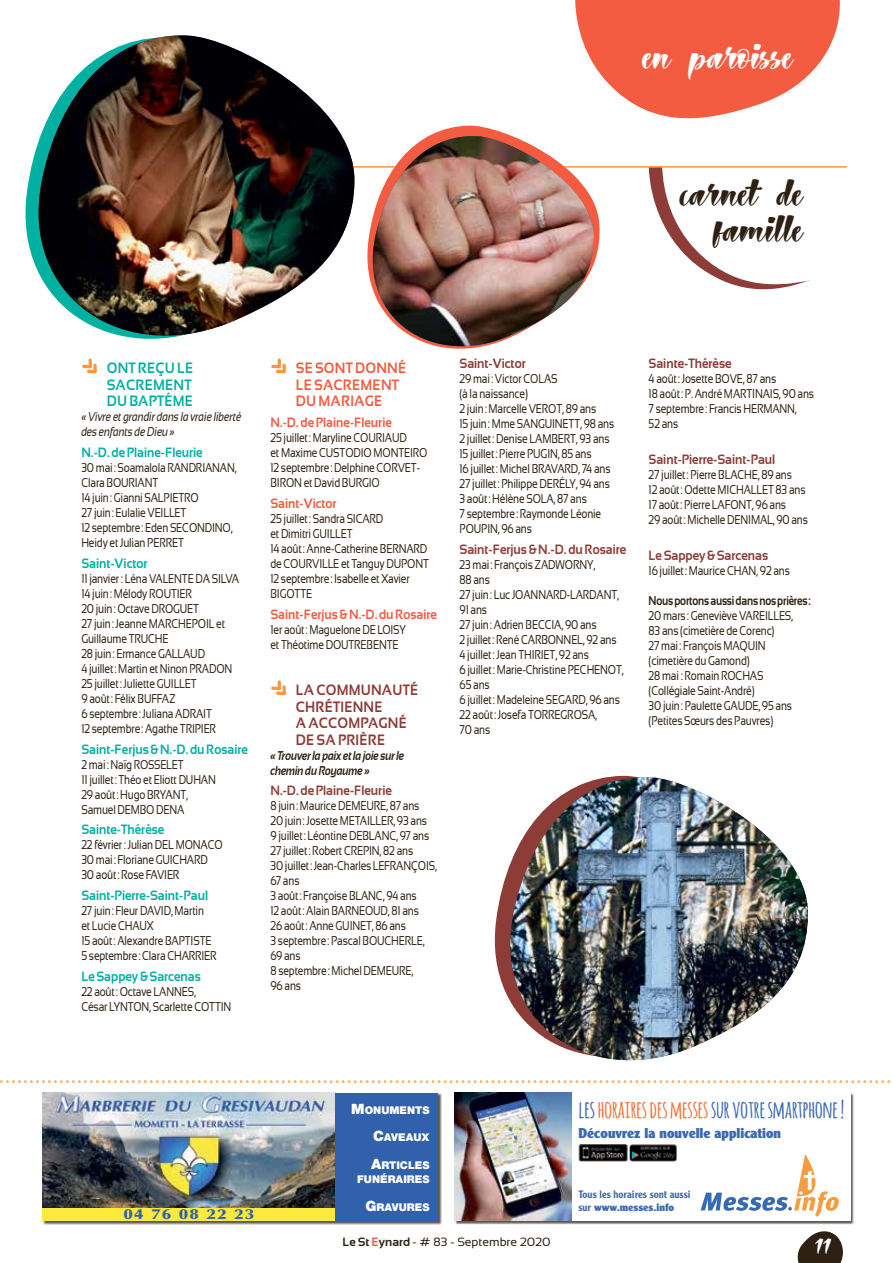
<style>
.page{position:relative;width:893px;height:1263px;background:#fff}
.page>*{position:absolute;margin:0;border:0;box-sizing:border-box;transform-origin:0 0}
.t1{font:39px/36px "Battalfree";color:#2e2113;text-align:right}
.t2{font:39px "Battalfree";color:#fff}
.t3{font:700 24px "Amatic";color:#3c68b2}
.t4{font:22.5px "Battalfree";color:#fff}
.t5{font:700 15px/16.5px "Sansation";letter-spacing:.015em;color:#8d3c37;scale:.9 1}
.t6{font:700 15px/16.5px "Sansation";letter-spacing:.015em;color:#f35c41;scale:.9 1}
.t7{font:700 15px/16.5px "Sansation";letter-spacing:.015em;color:#00b1a2;scale:.9 1}
.t8{font:900 14.25px "Optima";letter-spacing:.1em;color:#3160ac;scale:1.25 1}
.t9{font:900 13.95px "Clearface Gothic LH";color:#3c68b2}
.t10{font:700 13.5px "Sansation";color:#00b1a2;scale:.9 1}
.t11{font:700 13.5px "Sansation";color:#8d3c37;scale:.9 1}
.t12{font:700 13.5px "Sansation";color:#f35c41;scale:.9 1}
.t13{font:12.75px/15px "Sansation";letter-spacing:-.015em;color:#2e2113;scale:.8 1}
.t14{font:italic 12.75px/15px "Sansation";letter-spacing:-.015em;color:#2e2113;scale:.8 1}
.t15{font:italic 700 12.75px/15px "Sansation";letter-spacing:-.015em;color:#2e2113;scale:.8 1}
.t16{font:700 12.75px "Sansation";letter-spacing:-.015em;color:#2e2113;scale:.8 1}
.t17{font:12px "Sansation";color:#2e2113}
.t18{font:900 10.65px/14.7px "Helvetica Neue";color:#fff;text-align:right}
.t19{font:500 10.5px/12.6px "Clearface Gothic LH";color:#3c68b2}
.s1{font-size:14.25px}
.s2{color:#f3723a}
.s3{font-weight:900}
.s4{font-weight:700}
.s5{font-weight:700;color:#f35c41}
</style>
<div class="page">
<svg style="left:797px;top:1231px;width:46px;height:32px"></svg>
<svg style="left:575px;top:0;width:265px;height:119px"></svg>
<svg style="left:649px;top:168px;width:161px;height:122px"></svg>
<svg style="left:271px;top:680px;width:15px;height:15px"></svg>
<hr style="left:60px;top:166px;width:787px;height:2px;background:#fa963c">
<svg style="left:357px;top:125px;width:246px;height:138px"></svg>
<svg style="left:25px;top:146px;width:261px;height:223px"></svg>
<img style="left:37px;top:35px;width:317px;height:302px">
<svg style="left:358px;top:133px;width:236px;height:216px"></svg>
<img style="left:371px;top:136px;width:223px;height:212px">
<svg style="left:494px;top:775px;width:311px;height:309px"></svg>
<img style="left:509px;top:777px;width:299px;height:285px">
<svg style="left:0;top:1080px;width:891px;height:3px"></svg>
<img style="left:43px;top:1093px;width:399px;height:131px">
<img style="left:43px;top:1093px;width:292px;height:115px">
<div style="left:335px;top:1093px;width:103px;height:127px;background:#3160ac"></div>
<div style="left:42px;top:1208px;width:293px;height:12px;background:#fbe93d"></div>
<img style="left:455px;top:1093px;width:399px;height:131px">
<div style="left:455px;top:1093px;width:395px;height:127px;background:#fff"></div>
<svg style="left:700px;top:1154px;width:139px;height:63px"></svg>
<img style="left:578px;top:1144px;width:99px;height:18px">
<img style="left:455px;top:1220px;width:117px;height:1px">
<img style="left:455px;top:1093px;width:117px;height:127px">
<h1 class="t2" style="left:644px;top:26px;width:151px">en paroisse</h1>
<h1 class="t1" style="left:681px;top:173px;width:124px">carnet de famille</h1>
<p class="t7" style="left:107px;top:360px;width:98px">ONT REÇU LE<br>SACREMENT<br>DU BAPTÊME</p>
<p class="t14" style="left:81px;top:409px;width:201px">« Vivre et grandir dans la vraie liberté des enfants de Dieu »</p>
<p class="t10" style="left:81px;top:445px;width:136px">N.-D. de Plaine-Fleurie</p>
<p class="t13" style="left:81px;top:460px;width:196px">30 mai: Soamalola RANDRIANAN,<br>Clara BOURIANT<br>14 juin: Gianni SALPIETRO<br>27 juin: Eulalie VEILLET<br>12 septembre: Eden SECONDINO,<br>Heidy et Julian PERRET</p>
<p class="t10" style="left:81px;top:556px;width:75px">Saint-Victor</p>
<p class="t13" style="left:81px;top:571px;width:199px">11 janvier : Léna VALENTE DA SILVA<br>14 juin: Mélody ROUTIER<br>20 juin: Octave DROGUET<br>27 juin: Jeanne MARCHEPOIL et<br>Guillaume TRUCHE<br>28 juin: Ermance GALLAUD<br>4 juillet: Martin et Ninon PRADON<br>25 juillet: Juliette GUILLET<br>9 août: Félix BUFFAZ<br>6 septembre: Juliana ADRAIT<br>12 septembre: Agathe TRIPIER</p>
<p class="t10" style="left:81px;top:741px;width:186px">Saint-Ferjus &amp; N.-D. du Rosaire</p>
<p class="t13" style="left:81px;top:757px;width:170px">2 mai: Naïg ROSSELET<br>11 juillet: Théo et Eliott DUHAN<br>29 août: Hugo BRYANT,<br>Samuel DEMBO DENA</p>
<p class="t10" style="left:81px;top:822px;width:94px">Sainte-Thérèse</p>
<p class="t13" style="left:81px;top:837px;width:178px">22 février : Julian DEL MONACO<br>30 mai: Floriane GUICHARD<br>30 août: Rose FAVIER</p>
<p class="t10" style="left:81px;top:888px;width:142px">Saint-Pierre-Saint-Paul</p>
<p class="t13" style="left:81px;top:903px;width:171px">27 juin: Fleur DAVID, Martin<br>et Lucie CHAUX<br>15 août: Alexandre BAPTISTE<br>5 septembre: Clara CHARRIER</p>
<p class="t10" style="left:81px;top:969px;width:134px">Le Sappey &amp; Sarcenas</p>
<p class="t13" style="left:81px;top:984px;width:189px">22 août: Octave LANNES,<br>César LYNTON, Scarlette COTTIN</p>
<p class="t6" style="left:296px;top:360px;width:124px">SE SONT DONNÉ<br>LE SACREMENT<br>DU MARIAGE</p>
<p class="t12" style="left:270px;top:415px;width:136px">N.-D. de Plaine-Fleurie</p>
<p class="t13" style="left:270px;top:430px;width:198px">25 juillet: Maryline COURIAUD<br>et Maxime CUSTODIO MONTEIRO<br>12 septembre: Delphine CORVET-<br>BIRON et David BURGIO</p>
<p class="t12" style="left:270px;top:496px;width:75px">Saint-Victor</p>
<p class="t13" style="left:270px;top:511px;width:200px">25 juillet: Sandra SICARD<br>et Dimitri GUILLET<br>14 août: Anne-Catherine BERNARD de COURVILLE et Tanguy DUPONT<br>12 septembre: Isabelle et Xavier<br>BIGOTTE</p>
<p class="t12" style="left:270px;top:606px;width:186px">Saint-Ferjus &amp; N.-D. du Rosaire</p>
<p class="t13" style="left:270px;top:622px;width:171px">1er août: Maguelone DE LOISY et Théotime DOUTREBENTE</p>
<p class="t5" style="left:296px;top:682px;width:138px">LA COMMUNAUTÉ<br>CHRÉTIENNE<br>A ACCOMPAGNÉ<br>DE SA PRIÈRE</p>
<p class="t15" style="left:270px;top:748px;width:169px">« Trouver la paix et la joie sur le chemin du Royaume »</p>
<p class="t11" style="left:270px;top:783px;width:136px">N.-D. de Plaine-Fleurie</p>
<p class="t13" style="left:270px;top:798px;width:210px">8 juin: Maurice DEMEURE, 87 ans<br>20 juin: Josette METAILLER, 93 ans<br>9 juillet: Léontine DEBLANC, 97 ans<br>27 juillet: Robert CREPIN, 82 ans<br>30 juillet: Jean-Charles LEFRANÇOIS,<br>67 ans<br>3 août: Françoise BLANC, 94 ans<br>12 août: Alain BARNEOUD, 81 ans<br>26 août: Anne GUINET, 86 ans<br>3 septembre: Pascal BOUCHERLE,<br>69 ans<br>8 septembre: Michel DEMEURE,<br>96 ans</p>
<p class="t11" style="left:460px;top:356px;width:75px">Saint-Victor</p>
<p class="t13" style="left:460px;top:371px;width:195px">29 mai: Victor COLAS<br>(à la naissance)<br>2 juin: Marcelle VEROT, 89 ans<br>15 juin: Mme SANGUINETT, 98 ans<br>2 juillet: Denise LAMBERT, 93 ans<br>15 juillet: Pierre PUGIN, 85 ans<br>16 juillet: Michel BRAVARD, 74 ans<br>27 juillet: Philippe DERÉLY, 94 ans<br>3 août: Hélène SOLA, 87 ans<br>7 septembre: Raymonde Léonie<br>POUPIN, 96 ans</p>
<p class="t11" style="left:460px;top:542px;width:187px">Saint-Ferjus &amp; N.-D. du Rosaire</p>
<p class="t13" style="left:460px;top:557px;width:207px">23 mai: François ZADWORNY,<br>88 ans<br>27 juin: Luc JOANNARD-LARDANT,<br>91 ans<br>27 juin: Adrien BECCIA, 90 ans<br>2 juillet: René CARBONNEL, 92 ans<br>4 juillet: Jean THIRIET, 92 ans<br>6 juillet: Marie-Christine PECHENOT,<br>65 ans<br>6 juillet: Madeleine SEGARD, 96 ans<br>22 août: Josefa TORREGROSA,<br>70 ans</p>
<p class="t11" style="left:649px;top:356px;width:94px">Sainte-Thérèse</p>
<p class="t13" style="left:649px;top:371px;width:208px">4 août: Josette BOVE, 87 ans<br>18 août: P. André MARTINAIS, 90 ans<br>7 septembre: Francis HERMANN,<br>52 ans</p>
<p class="t11" style="left:649px;top:452px;width:142px">Saint-Pierre-Saint-Paul</p>
<p class="t13" style="left:649px;top:467px;width:201px">27 juillet: Pierre BLACHE, 89 ans<br>12 août: Odette MICHALLET 83 ans<br>17 août: Pierre LAFONT, 96 ans<br>29 août: Michelle DENIMAL, 90 ans</p>
<p class="t11" style="left:649px;top:548px;width:134px">Le Sappey &amp; Sarcenas</p>
<p class="t13" style="left:649px;top:563px;width:178px">16 juillet: Maurice CHAN, 92 ans</p>
<p class="t16" style="left:649px;top:593px;width:204px">Nous portons aussi dans nos prières:</p>
<p class="t13" style="left:649px;top:608px;width:182px">20 mars: Geneviève VAREILLES,<br>83 ans (cimetière de Corenc)<br>27 mai: François MAQUIN (cimetière du Gamond)<br>28 mai : Romain ROCHAS (Collégiale Saint-André)<br>30 juin: Paulette GAUDE, 95 ans (Petites Sœurs des Pauvres)</p>
<p class="t8" style="left:124px;top:1206px;width:106px">04 76 08 22 23</p>
<p class="t18" style="left:351px;top:1102px;width:80px"><span class="s1">M</span>ONUMENTS</p>
<p class="t18" style="left:373px;top:1130px;width:58px"><span class="s1">C</span>AVEAUX</p>
<p class="t18" style="left:357px;top:1157px;width:74px"><span class="s1">A</span>RTICLES<br>FUNÉRAIRES</p>
<p class="t18" style="left:365px;top:1199px;width:66px"><span class="s1">G</span>RAVURES</p>
<h2 class="t3" style="left:579px;top:1092px;width:267px">LES <span class="s2">HORAIRES DES MESSES</span> SUR VOTRE SMARTPHONE !</h2>
<p class="t9" style="left:578px;top:1125px;width:204px">Découvrez la nouvelle application</p>
<p class="t19" style="left:578px;top:1188px;width:114px">Tous les horaires sont aussi sur <span class="s3">www.messes.info</span></p>
<p class="t17" style="left:342px;top:1235px;width:210px"><span class="s4">Le St</span> <span class="s5">E</span><span class="s4">ynard</span> - # 83 - Septembre 2020</p>
<h3 class="t4" style="left:815px;top:1228px;width:17px">11</h3>
</div>
